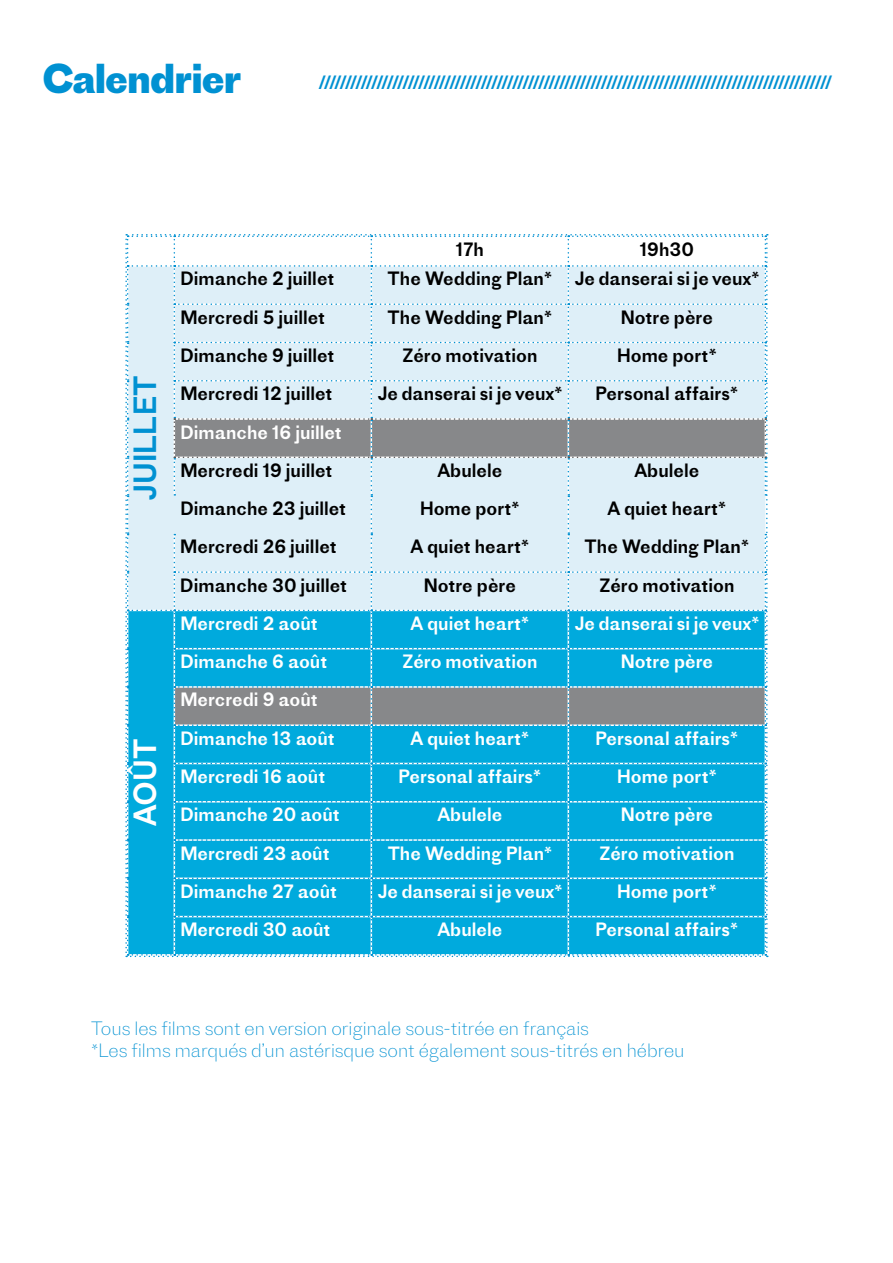
<style>
.page{position:relative;width:893px;height:1263px;background:#fff}
.page>*{position:absolute;margin:0;border:0;box-sizing:border-box;transform-origin:0 0}
.t1{font:700 39px "Proto Grotesk";letter-spacing:-.025em;color:#0091d2}
.t2{font:30px "Proto Grotesk";color:#0091d2}
.t3{font:30px "Proto Grotesk";color:#fff}
.t4{font:18px/38.2px "Proto Grotesk";color:#fff}
.t5{font:18px "Proto Grotesk";color:#000}
.t6{font:200 18px/21.6px "Proto Grotesk";color:#0091d2}
.t7{font:700 18px "Proto Grotesk";color:#0091d2}
</style>
<div class="page">
<svg style="left:125px;top:234px;width:643px;height:723px;background:#7bc9e2"></svg>
<h1 class="t1" style="left:43px;top:51px;width:201px">Calendrier</h1>
<p class="t7" style="left:319px;top:70px;width:515px">//////////////////////////////////////////////////////////////////////////////////////////////////</p>
<p class="t5" style="left:456px;top:236px;width:29px">17h</p>
<p class="t5" style="left:640px;top:236px;width:56px">19h30</p>
<h2 class="t2" style="left:124px;top:501px;width:127px;rotate:-90deg">JUILLET</h2>
<h2 class="t3" style="left:124px;top:826px;width:89px;rotate:-90deg">AOÛT</h2>
<p class="t5" style="left:180px;top:266px;width:156px">Dimanche 2 juillet</p>
<p class="t5" style="left:388px;top:266px;width:373px">The Wedding Plan* Je danserai si je veux*</p>
<p class="t5" style="left:180px;top:304px;width:146px">Mercredi 5 juillet</p>
<p class="t5" style="left:388px;top:304px;width:166px">The Wedding Plan*</p>
<p class="t5" style="left:621px;top:304px;width:94px">Notre père</p>
<p class="t5" style="left:180px;top:343px;width:156px">Dimanche 9 juillet</p>
<p class="t5" style="left:402px;top:343px;width:137px">Zéro motivation</p>
<p class="t5" style="left:617px;top:343px;width:101px">Home port*</p>
<p class="t5" style="left:180px;top:381px;width:154px">Mercredi 12 juillet</p>
<p class="t5" style="left:377px;top:381px;width:186px">Je danserai si je veux*</p>
<p class="t5" style="left:596px;top:381px;width:144px">Personal affairs*</p>
<p class="t4" style="left:180px;top:412px;width:163px">Dimanche 16 juillet</p>
<p class="t5" style="left:180px;top:457px;width:154px">Mercredi 19 juillet</p>
<p class="t5" style="left:437px;top:457px;width:66px">Abulele</p>
<p class="t5" style="left:634px;top:457px;width:66px">Abulele</p>
<p class="t5" style="left:180px;top:496px;width:167px">Dimanche 23 juillet</p>
<p class="t5" style="left:420px;top:496px;width:101px">Home port*</p>
<p class="t5" style="left:607px;top:496px;width:120px">A quiet heart*</p>
<p class="t5" style="left:180px;top:534px;width:158px">Mercredi 26 juillet</p>
<p class="t5" style="left:410px;top:534px;width:120px">A quiet heart*</p>
<p class="t5" style="left:585px;top:534px;width:166px">The Wedding Plan*</p>
<p class="t5" style="left:180px;top:572px;width:168px">Dimanche 30 juillet</p>
<p class="t5" style="left:424px;top:572px;width:94px">Notre père</p>
<p class="t5" style="left:599px;top:572px;width:137px">Zéro motivation</p>
<p class="t4" style="left:180px;top:604px;width:139px">Mercredi 2 août</p>
<p class="t4" style="left:410px;top:604px;width:120px">A quiet heart*</p>
<p class="t4" style="left:574px;top:604px;width:186px">Je danserai si je veux*</p>
<p class="t4" style="left:180px;top:642px;width:149px">Dimanche 6 août</p>
<p class="t4" style="left:402px;top:642px;width:137px">Zéro motivation</p>
<p class="t4" style="left:621px;top:642px;width:94px">Notre père</p>
<p class="t4" style="left:180px;top:680px;width:156px">Mercredi 9 août<br>Dimanche 13 août</p>
<p class="t4" style="left:411px;top:718px;width:120px">A quiet heart*</p>
<p class="t4" style="left:596px;top:718px;width:144px">Personal affairs*</p>
<p class="t4" style="left:180px;top:757px;width:147px">Mercredi 16 août</p>
<p class="t4" style="left:399px;top:757px;width:144px">Personal affairs*</p>
<p class="t4" style="left:617px;top:757px;width:101px">Home port*</p>
<p class="t4" style="left:180px;top:795px;width:161px">Dimanche 20 août</p>
<p class="t4" style="left:437px;top:795px;width:66px">Abulele</p>
<p class="t4" style="left:621px;top:795px;width:94px">Notre père</p>
<p class="t4" style="left:180px;top:833px;width:151px">Mercredi 23 août</p>
<p class="t4" style="left:388px;top:833px;width:166px">The Wedding Plan*</p>
<p class="t4" style="left:599px;top:833px;width:137px">Zéro motivation</p>
<p class="t4" style="left:180px;top:872px;width:158px">Dimanche 27 août</p>
<p class="t4" style="left:377px;top:872px;width:186px">Je danserai si je veux*</p>
<p class="t4" style="left:617px;top:872px;width:101px">Home port*</p>
<p class="t4" style="left:180px;top:910px;width:152px">Mercredi 30 août</p>
<p class="t4" style="left:437px;top:910px;width:66px">Abulele</p>
<p class="t4" style="left:596px;top:910px;width:144px">Personal affairs*</p>
<p class="t6" style="left:91px;top:1017px;width:595px">Tous les films sont en version originale sous-titrée en français<br>*Les films marqués d’un astérisque sont également sous-titrés en hébreu</p>
</div>
